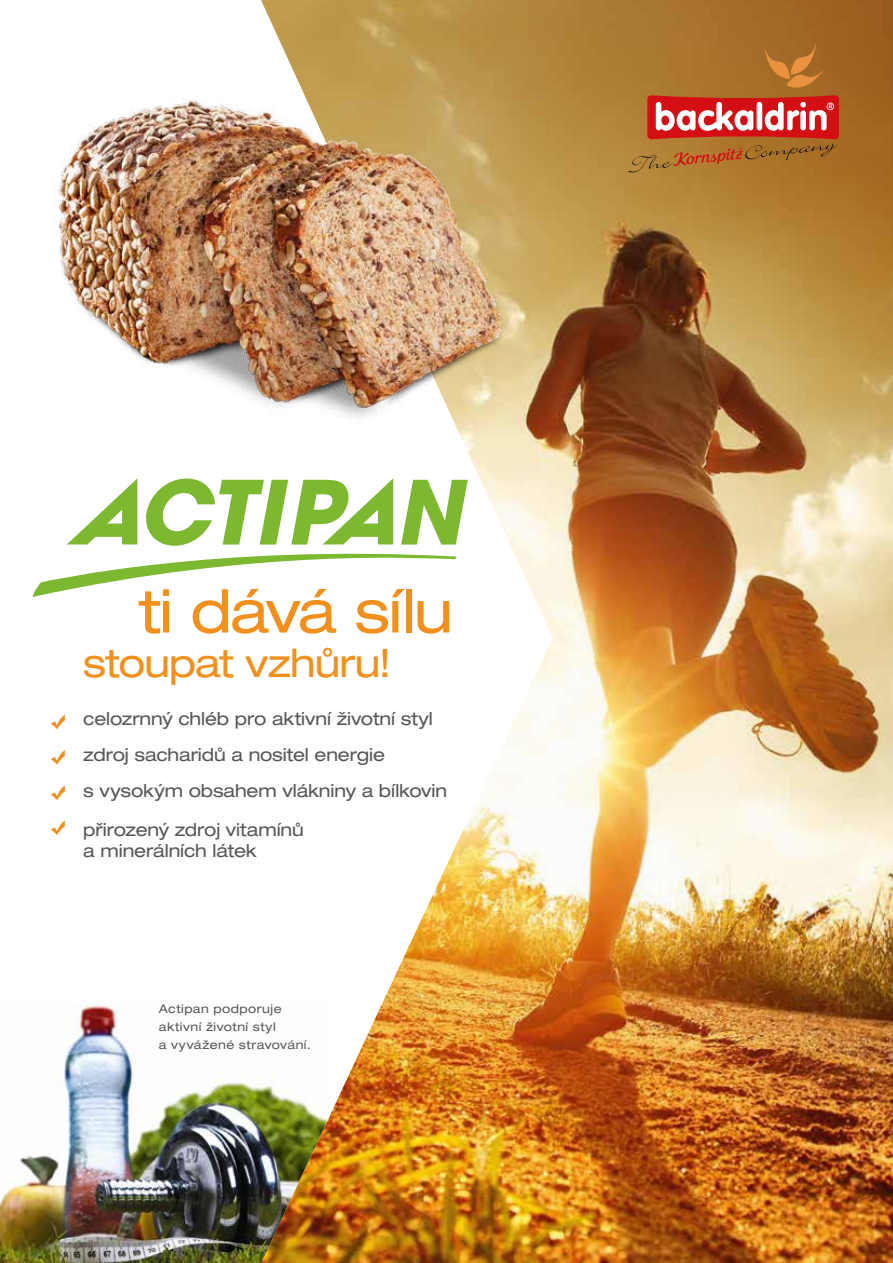
<style>
.page{position:relative;width:893px;height:1263px;background:#fff}
.page>*{position:absolute;margin:0;border:0;box-sizing:border-box;transform-origin:0 0}
.t1{font:expanded 60px "Helvetica Neue CE";letter-spacing:-.025em;color:#f38f1c}
.t2{font:expanded 39.3px "Helvetica Neue CE";letter-spacing:-.02em;color:#f38f1c}
.t3{font:expanded 18px/36px "Helvetica Neue CE";letter-spacing:-.005em;color:#575756}
.t4{font:expanded 12px/18px "Helvetica Neue CE";letter-spacing:.04em;color:#575756}
</style>
<div class="page">
<img style="left:553px;top:0;width:340px;height:1263px">
<img style="left:50px;top:0;width:503px;height:1263px">
<img style="left:0;top:1003px;width:330px;height:260px">
<img style="left:50px;top:72px;width:506px;height:362px">
<svg style="left:51px;top:786px;width:14px;height:14px"></svg>
<svg style="left:51px;top:750px;width:14px;height:15px"></svg>
<svg style="left:51px;top:715px;width:14px;height:14px"></svg>
<svg style="left:51px;top:820px;width:14px;height:15px"></svg>
<svg style="left:764px;top:43px;width:60px;height:46px;background:#b6742e"></svg>
<svg style="left:629px;top:95px;width:210px;height:77px;background:#c46744"></svg>
<svg style="left:32px;top:478px;width:436px;height:119px"></svg>
<h1 class="t1" style="left:139px;top:577px;width:316px">ti dává sílu</h1>
<h2 class="t2" style="left:83px;top:640px;width:310px">stoupat vzhůru!</h2>
<p class="t3" style="left:83px;top:701px;width:365px">celozrnný chléb pro aktivní životní styl zdroj sacharidů a nositel energie<br>s vysokým obsahem vlákniny a bílkovin</p>
<p class="t3" style="left:83px;top:819px;width:222px;line-height:21px">přirozený zdroj vitamínů a minerálních látek</p>
<p class="t4" style="left:159px;top:1000px;width:153px">Actipan podporuje aktivní životní styl<br>a vyvážené stravování.</p>
</div>
